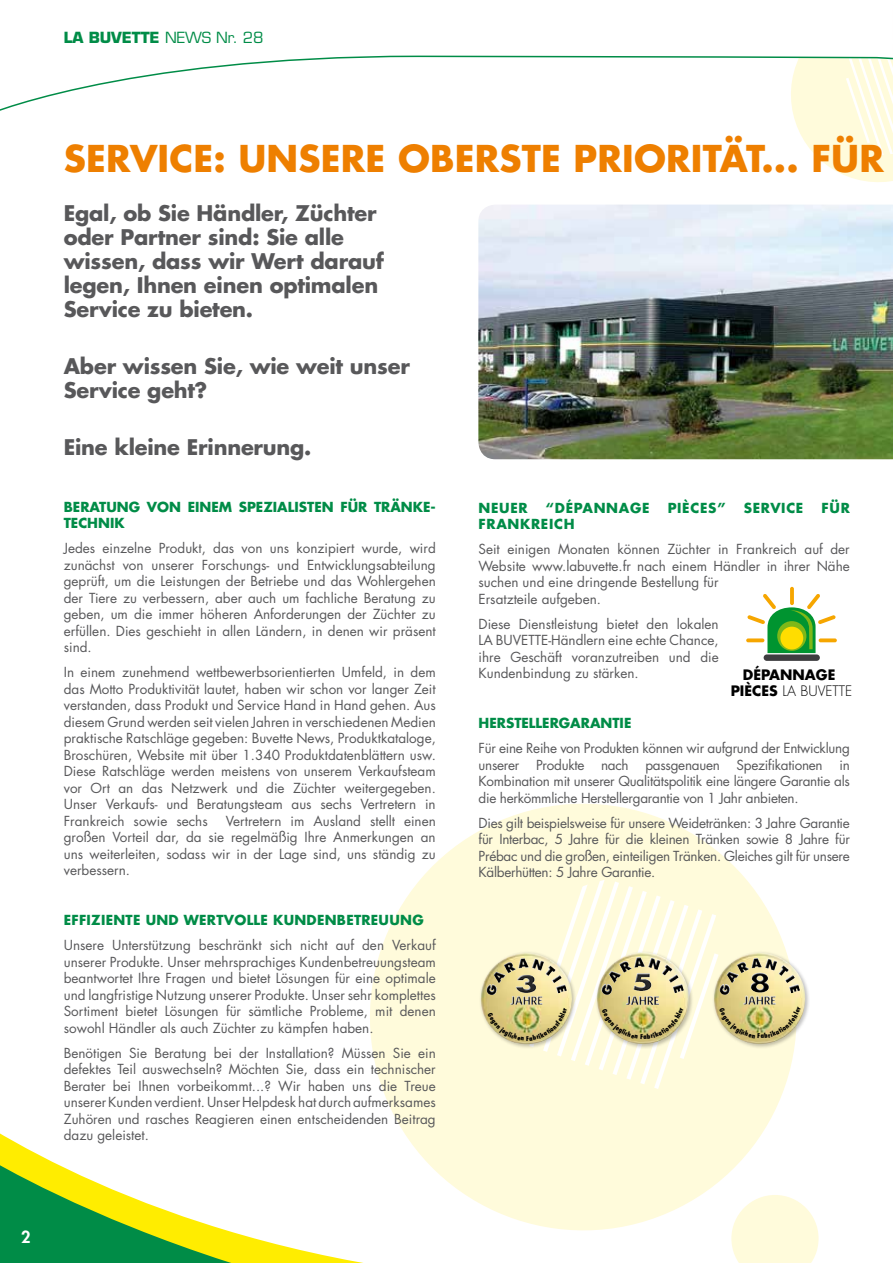
<style>
.page{position:relative;width:893px;height:1263px;background:#fff}
.page>*{position:absolute;margin:0;border:0;box-sizing:border-box;transform-origin:0 0}
.t1{font:700 36px "Futura Std";letter-spacing:.005em;color:#ee7f00}
.t2{font:700 21px/24px "Futura Std";letter-spacing:-.01em;color:#58585a}
.t3{font:800 16.2px "Futura Std";color:#fff}
.t4{font:700 15px "Eurostile LT Std";letter-spacing:-.005em;color:#008c47}
.t5{font:700 13.95px/15.9px "Futura Std";color:#000;text-align:center}
.t6{font:13.5px/16.5px "Futura Std";color:#58585a;text-align:justify}
.t7{font:700 13.5px "Futura Std";letter-spacing:.02em;color:#008c47}
.t8{font:700 13.5px "Futura Std";color:#008c47}
.t9{font:700 13.5px "Futura Std";letter-spacing:.05em;color:#008c47}
.s1{font-weight:400}
.s2{font-weight:300}
</style>
<div class="page">
<svg style="left:0;top:1152px;width:363px;height:111px"></svg>
<svg style="left:618px;top:119px;width:275px;height:86px"></svg>
<svg style="left:0;top:55px;width:893px;height:64px"></svg>
<img style="left:478px;top:205px;width:415px;height:254px">
<svg style="left:340px;top:803px;width:442px;height:457px;fill:#fffbdb"></svg>
<svg style="left:731px;top:1195px;width:88px;height:68px"></svg>
<div style="left:764px;top:654px;width:56px;height:7px;background:#3e3d40;border-radius:3px"></div>
<svg style="left:790px;top:587px;width:4px;height:18px"></svg>
<svg style="left:747px;top:594px;width:89px;height:59px"></svg>
<div style="left:479px;top:951px;width:98px;height:98px;background:#000;opacity:.25"></div>
<img style="left:481px;top:953px;width:91px;height:91px;border-radius:46px">
<div style="left:712px;top:951px;width:98px;height:98px;background:#000;opacity:.25"></div>
<svg style="left:488px;top:877px;width:313px;height:217px;background:#efe9c6"></svg>
<p class="t4" style="left:64px;top:28px;width:201px">LA BUVETTE <span class="s1">NEWS Nr. 28</span></p>
<h1 class="t1" style="left:64px;top:135px;width:822px">SERVICE: UNSERE OBERSTE PRIORITÄT... FÜR</h1>
<h2 class="t2" style="left:64px;top:201px;width:322px">Egal, ob Sie Händler, Züchter oder Partner sind: Sie alle wissen, dass wir Wert darauf legen, Ihnen einen optimalen<br>Service zu bieten.</h2>
<h2 class="t2" style="left:64px;top:354px;width:348px">Aber wissen Sie, wie weit unser<br>Service geht?</h2>
<h2 class="t2" style="left:64px;top:434px;width:249px">Eine kleine Erinnerung.</h2>
<p class="t8" style="left:64px;top:498px;width:328px">BERATUNG VON EINEM SPEZIALISTEN FÜR Tränke</p>
<p class="t7" style="left:431px;top:498px;width:7px">-</p>
<p class="t7" style="left:64px;top:514px;width:10px">technik</p>
<p class="t6" style="left:64px;top:540px;width:374px">Jedes einzelne Produkt, das von uns konzipiert wurde, wird zunächst von unserer Forschungs- und Entwicklungsabteilung geprüft, um die Leistungen der Betriebe und das Wohlergehen der Tiere zu verbessern, aber auch um fachliche Beratung zu geben, um die immer höheren Anforderungen der Züchter zu erfüllen. Dies geschieht in allen Ländern, in denen wir präsent sind.</p>
<p class="t6" style="left:64px;top:664px;width:374px">In einem zunehmend wettbewerbsorientierten Umfeld, in dem das Motto Produktivität lautet, haben wir schon vor langer Zeit verstanden, dass Produkt und Service Hand in Hand gehen. Aus diesem Grund werden seit vielen Jahren in verschiedenen Medien praktische Ratschläge gegeben: Buvette News, Produktkataloge, Broschüren, Website mit über 1.340 Produktdatenblättern usw.<br>Diese Ratschläge werden meistens von unserem Verkaufsteam vor Ort an das Netzwerk und die Züchter weitergegeben.<br>Unser Verkaufs- und Beratungsteam aus sechs Vertretern in Frankreich sowie sechs</p>
<p class="t6" style="left:64px;top:813px;width:374px;text-indent:162px">Vertretern im Ausland stellt einen großen Vorteil dar, da sie regelmäßig Ihre Anmerkungen an uns weiterleiten, sodass wir in der Lage sind, uns ständig zu verbessern.</p>
<p class="t7" style="left:64px;top:911px;width:361px">EFFIZIENTE UND WERTVOLLE KUNDENBETREUUNG</p>
<p class="t6" style="left:64px;top:937px;width:374px">Unsere Unterstützung beschränkt sich nicht auf den Verkauf unserer Produkte. Unser mehrsprachiges Kundenbetreuungsteam beantwortet Ihre Fragen und bietet Lösungen für eine optimale und langfristige Nutzung unserer Produkte. Unser sehr komplettes Sortiment bietet Lösungen für sämtliche Probleme, mit denen sowohl Händler als auch Züchter zu kämpfen haben.</p>
<p class="t6" style="left:64px;top:1045px;width:374px">Benötigen Sie Beratung bei der Installation? Müssen Sie ein defektes Teil auswechseln? Möchten Sie, dass ein technischer Berater bei Ihnen vorbeikommt...? Wir haben uns die Treue unserer Kunden verdient. Unser Helpdesk hat durch aufmerksames Zuhören und rasches Reagieren einen entscheidenden Beitrag dazu geleistet.</p>
<p class="t7" style="left:479px;top:499px;width:51px">NEUER</p>
<p class="t9" style="left:546px;top:499px;width:105px">“DÉPANNAGE</p>
<p class="t7" style="left:668px;top:499px;width:59px">PIÈCES”</p>
<p class="t9" style="left:744px;top:499px;width:61px">SERVICE</p>
<p class="t7" style="left:821px;top:499px;width:30px">FÜR</p>
<p class="t9" style="left:479px;top:515px;width:97px">FRANKREICH</p>
<p class="t6" style="left:479px;top:541px;width:373px;text-align:left">Seit einigen Monaten können Züchter in Frankreich auf der Website www.labuvette.fr nach einem Händler in ihrer Nähe suchen und eine dringende Bestellung für<br>Ersatzteile aufgeben.</p>
<p class="t6" style="left:479px;top:616px;width:242px">Diese Dienstleistung bietet den lokalen LA BUVETTE-Händlern eine echte Chance, ihre Geschäft voranzutreiben und die Kundenbindung zu stärken.</p>
<p class="t8" style="left:479px;top:714px;width:154px">HERSTELLERGARANTIE</p>
<p class="t6" style="left:479px;top:740px;width:373px">Für eine Reihe von Produkten können wir aufgrund der Entwicklung unserer Produkte nach passgenauen Spezifikationen in Kombination mit unserer Qualitätspolitik eine längere Garantie als die herkömmliche Herstellergarantie von 1 Jahr anbieten.</p>
<p class="t6" style="left:479px;top:815px;width:373px">Dies gilt beispielsweise für unsere Weidetränken: 3 Jahre Garantie für Interbac, 5 Jahre für die kleinen Tränken sowie 8 Jahre für Prébac und die großen, einteiligen Tränken. Gleiches gilt für unsere Kälberhütten: 5 Jahre Garantie.</p>
<p class="t5" style="left:731px;top:667px;width:123px">DÉPANNAGE<br>PIÈCES <span class="s2">LA BUVETTE</span></p>
<p class="t3" style="left:21px;top:1226px;width:11px">2</p>
</div>
